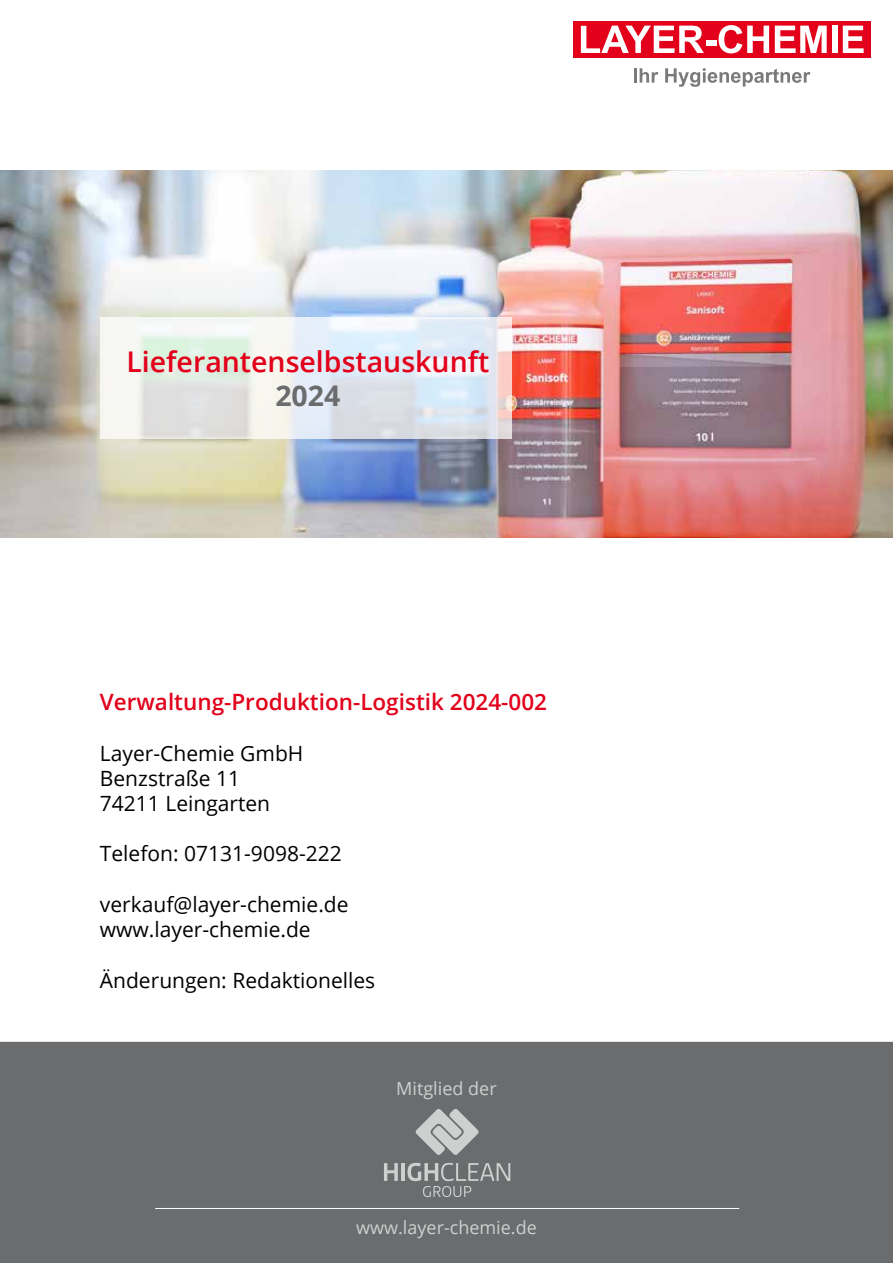
<style>
.page{position:relative;width:893px;height:1263px;background:#fff}
.page>*{position:absolute;margin:0;border:0;box-sizing:border-box;transform-origin:0 0}
.t1{font:600 28.5px "Open Sans";color:#e2001a}
.t2{font:700 28.5px "Open Sans";color:#6b6c6e}
.t3{font:600 22.5px "Open Sans";color:#e2001a}
.t4{font:21px/25.2px "Open Sans";color:#000}
.t5{font:18px "Open Sans";color:#cecfcf}
</style>
<div class="page">
<img style="left:0;top:170px;width:893px;height:367px">
<svg style="left:100px;top:317px;width:412px;height:122px"></svg>
<div style="left:574px;top:21px;width:297px;height:37px;background:#e2001a"></div>
<svg style="left:581px;top:26px;width:123px;height:27px"></svg>
<div style="left:706px;top:40px;width:10px;height:6px;background:#fff"></div>
<svg style="left:719px;top:25px;width:50px;height:28px"></svg>
<svg style="left:775px;top:26px;width:52px;height:27px"></svg>
<div style="left:832px;top:26px;width:5px;height:27px;background:#fff"></div>
<svg style="left:843px;top:26px;width:21px;height:27px"></svg>
<hr style="left:634px;top:68px;width:3px;height:15px;background:#797a7c">
<svg style="left:640px;top:68px;width:18px;height:15px"></svg>
<svg style="left:665px;top:68px;width:145px;height:19px"></svg>
<div style="left:0;top:1041px;width:893px;height:222px;background:#6b6c6e"></div>
<svg style="left:415px;top:1109px;width:64px;height:46px;background:#a3a4a4"></svg>
<svg style="left:384px;top:1163px;width:14px;height:18px"></svg>
<hr style="left:401px;top:1163px;width:4px;height:18px;background:#cecfcf">
<svg style="left:407px;top:1163px;width:103px;height:34px;background:#818284"></svg>
<hr style="left:155px;top:1208px;width:584px;height:1px;background:#fff">
<h1 class="t1" style="left:126px;top:342px;width:364px">Lieferantenselbstauskunft</h1>
<h1 class="t2" style="left:275px;top:375px;width:67px">2024</h1>
<p class="t3" style="left:100px;top:687px;width:449px">Verwaltung-Produktion-Logistik 2024-002</p>
<p class="t4" style="left:100px;top:740px;width:205px">Layer-Chemie GmbH<br>Benzstraße 11<br>74211 Leingarten</p>
<p class="t4" style="left:100px;top:841px;width:243px">Telefon: 07131-9098-222</p>
<p class="t4" style="left:100px;top:891px;width:250px">verkauf@layer-chemie.de www.layer-chemie.de</p>
<p class="t4" style="left:100px;top:967px;width:277px">Änderungen: Redaktionelles</p>
<p class="t5" style="left:396px;top:1076px;width:102px">Mitglied der</p>
<p class="t5" style="left:356px;top:1215px;width:182px">www.layer-chemie.de</p>
</div>
